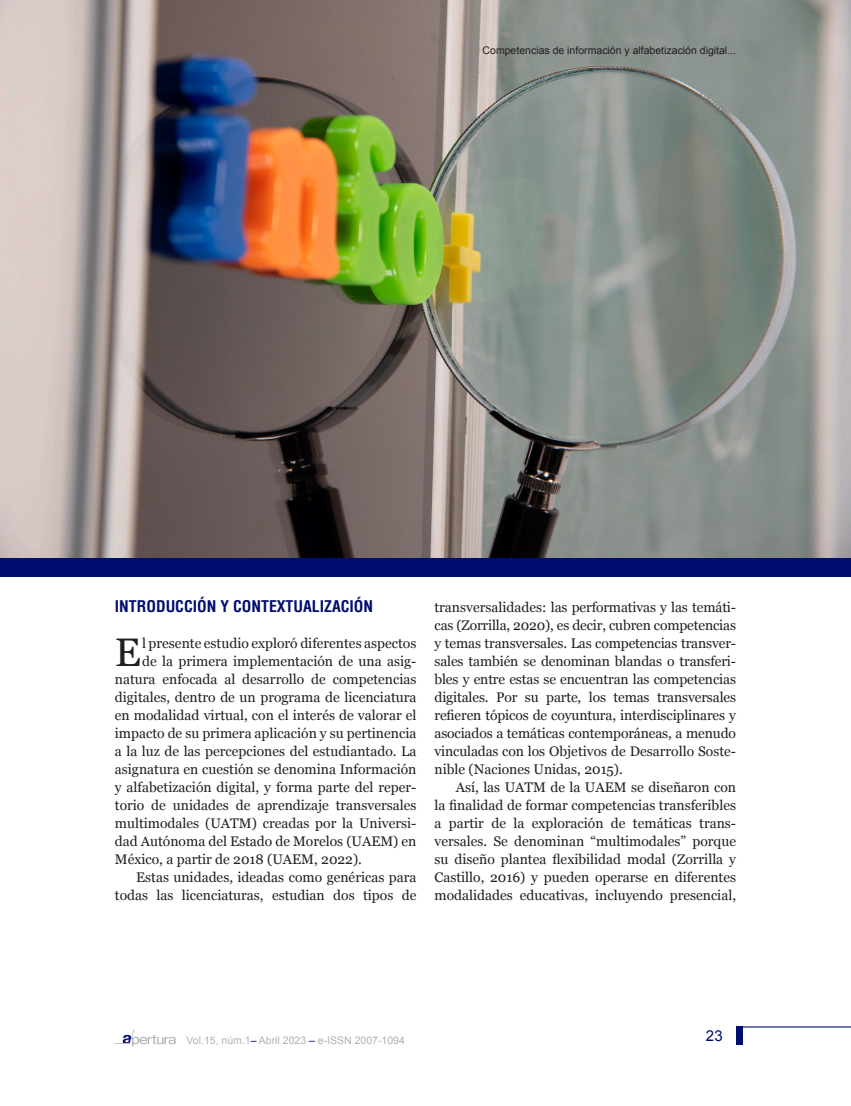
<style>
.page{position:relative;width:851px;height:1106px;background:#fff}
.page>*{position:absolute;margin:0;border:0;box-sizing:border-box;transform-origin:0 0}
.t1{font:39.9px "Georgia";color:#221e1f}
.t2{font:700 condensed 15.75px "Helvetica";color:#000d71}
.t3{font:15px "Arial";color:#000d71}
.t4{font:13.8px/18px "Georgia";color:#221e1f;text-align:justify}
.t5{font:10.5px "Arial";color:#221e1f}
.t6{font:10.5px "Arial";color:#b1b2b6}
.s1{color:#000d71}
</style>
<div class="page">
<svg style="left:115px;top:1029px;width:60px;height:17px"></svg>
<hr style="left:738px;top:1026px;width:112px;height:1px;background:#000d71">
<div style="left:736px;top:1026px;width:6px;height:18px;background:#000d71"></div>
<img style="left:0;top:0;width:850px;height:558px">
<div style="left:0;top:558px;width:850px;height:18px;background:#000d71"></div>
<p class="t5" style="left:482px;top:43px;width:255px">Competencias de información y alfabetización digital...</p>
<p class="t2" style="left:115px;top:596px;width:260px">INTRODUCCIÓN Y CONTEXTUALIZACIÓN</p>
<h1 class="t1" style="left:115px;top:623px;width:28px">E</h1>
<p class="t4" style="left:142px;top:634px;width:276px">l presente estudio exploró diferentes aspectos</p>
<p class="t4" style="left:142px;top:652px;width:276px">de la primera implementación de una asig-</p>
<p class="t4" style="left:115px;top:670px;width:303px">natura enfocada al desarrollo de competencias</p>
<p class="t4" style="left:115px;top:688px;width:303px">digitales, dentro de un programa de licenciatura</p>
<p class="t4" style="left:115px;top:706px;width:303px">en modalidad virtual, con el interés de valorar el</p>
<p class="t4" style="left:115px;top:724px;width:303px">impacto de su primera aplicación y su pertinencia</p>
<p class="t4" style="left:115px;top:742px;width:303px">a la luz de las percepciones del estudiantado. La</p>
<p class="t4" style="left:115px;top:760px;width:303px">asignatura en cuestión se denomina Información</p>
<p class="t4" style="left:115px;top:778px;width:303px">y alfabetización digital, y forma parte del reper-</p>
<p class="t4" style="left:115px;top:796px;width:303px">torio de unidades de aprendizaje transversales</p>
<p class="t4" style="left:115px;top:814px;width:303px">multimodales (UATM) creadas por la Universi-</p>
<p class="t4" style="left:115px;top:832px;width:303px">dad Autónoma del Estado de Morelos (UAEM) en</p>
<p class="t4" style="left:115px;top:850px;width:248px">México, a partir de 2018 (UAEM, 2022).</p>
<p class="t4" style="left:136px;top:868px;width:282px">Estas unidades, ideadas como genéricas para</p>
<p class="t4" style="left:115px;top:886px;width:303px">todas las licenciaturas, estudian dos tipos de</p>
<p class="t4" style="left:434px;top:598px;width:303px">transversalidades: las performativas y las temáti&shy;cas (Zorrilla, 2020), es decir, cubren competencias y temas transversales. Las competencias transver&shy;sales también se denominan blandas o transferi&shy;bles y entre estas se encuentran las competencias digitales. Por su parte, los temas transversales refieren tópicos de coyuntura, interdisciplinares y asociados a temáticas contemporáneas, a menudo vinculadas con los Objetivos de Desarrollo Soste&shy;nible (Naciones Unidas, 2015).</p>
<p class="t4" style="left:434px;top:778px;width:303px;text-indent:21px">Así, las UATM de la UAEM se diseñaron con la finalidad de formar competencias transferibles a partir de la exploración de temáticas trans&shy;versales. Se denominan “multimodales” porque su diseño plantea flexibilidad modal (Zorrilla y Castillo, 2016) y pueden operarse en diferentes modalidades educativas, incluyendo presencial,</p>
<p class="t6" style="left:186px;top:1033px;width:220px">Vol.15, núm.1<span class="s1">–</span> Abril 2023 <span class="s1">–</span> e-ISSN 2007-1094</p>
<p class="t3" style="left:705px;top:1026px;width:18px">23</p>
</div>
